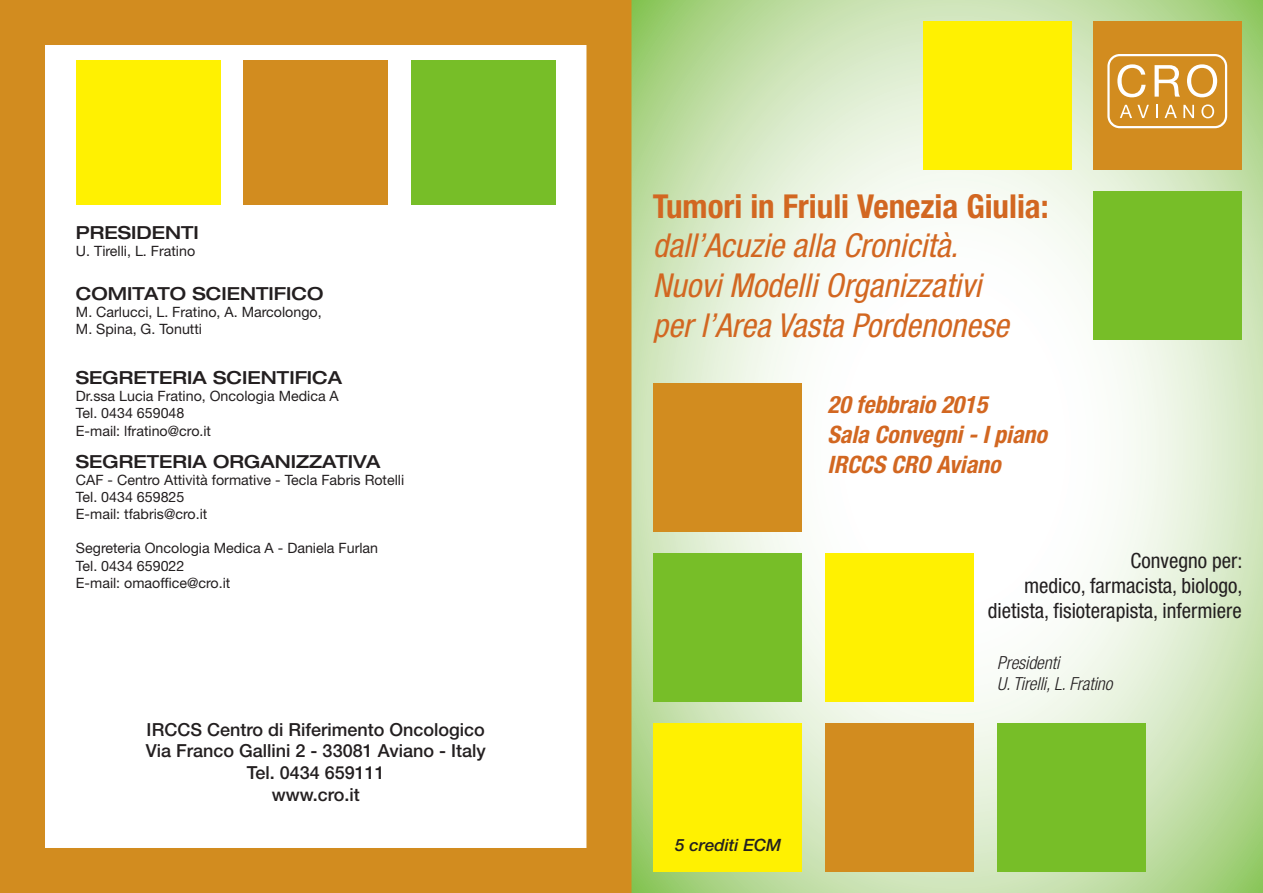
<style>
.page{position:relative;width:1263px;height:893px;background:#fff}
.page>*{position:absolute;margin:0;border:0;box-sizing:border-box;transform-origin:0 0}
.t1{font:italic condensed 33px/39.6px "Helvetica Neue LT Std";color:#d26721}
.t2{font:700 condensed 33px "Helvetica Neue LT Std";color:#d26721}
.t3{font:italic 700 condensed 24px "Helvetica Neue LT Std";color:#d26721}
.t4{font:condensed 21px/25.2px "Helvetica Neue LT Std";color:#231f20;text-align:right}
.t5{font:500 18px "Helvetica Neue LT Std";color:#231f20}
.t6{font:500 expanded 18px "Helvetica Neue LT Std";color:#231f20}
.t7{font:italic 300 condensed 18px "Helvetica Neue LT Std";letter-spacing:-.005em;color:#231f20}
.t8{font:italic 500 16.95px "Helvetica Neue LT Std";color:#231f20}
.t9{font:14.25px/17.1px "Helvetica Neue LT Std";color:#231f20}
</style>
<div class="page">
<svg style="left:631px;top:0;width:632px;height:893px"></svg>
<div style="left:1093px;top:21px;width:149px;height:149px;background:#d28c1f"></div>
<div style="left:923px;top:21px;width:148px;height:149px;background:#fff101"></div>
<div style="left:1093px;top:191px;width:149px;height:149px;background:#77be28"></div>
<div style="left:825px;top:553px;width:149px;height:149px;background:#fff101"></div>
<div style="left:653px;top:553px;width:148px;height:149px;background:#77be28"></div>
<div style="left:825px;top:723px;width:149px;height:149px;background:#d28c1f"></div>
<div style="left:653px;top:723px;width:148px;height:149px;background:#fff101"></div>
<div style="left:997px;top:723px;width:149px;height:149px;background:#77be28"></div>
<div style="left:653px;top:383px;width:148px;height:148px;background:#d28c1f"></div>
<div style="left:0;top:0;width:631px;height:893px;border:45px solid #d28c1f"></div>
<svg style="left:1107px;top:54px;width:120px;height:74px"></svg>
<div style="left:243px;top:61px;width:145px;height:144px;background:#d28c1f"></div>
<div style="left:76px;top:61px;width:145px;height:144px;background:#fff101"></div>
<div style="left:411px;top:61px;width:144px;height:144px;background:#77be28"></div>
<p class="t6" style="left:76px;top:222px;width:125px">PRESIDENTI</p>
<p class="t9" style="left:76px;top:243px;width:121px">U. Tirelli, L. Fratino</p>
<p class="t6" style="left:76px;top:282px;width:249px">COMITATO SCIENTIFICO</p>
<p class="t9" style="left:76px;top:303px;width:247px">M. Carlucci, L. Fratino, A. Marcolongo,<br>M. Spina, G. Tonutti</p>
<p class="t6" style="left:76px;top:367px;width:268px">SEGRETERIA SCIENTIFICA</p>
<p class="t9" style="left:76px;top:387px;width:264px">Dr.ssa Lucia Fratino, Oncologia Medica A</p>
<p class="t9" style="left:76px;top:405px;width:110px">Tel. 0434 659048</p>
<p class="t9" style="left:76px;top:422px;width:137px">E-mail: lfratino@cro.it</p>
<p class="t6" style="left:76px;top:450px;width:306px">SEGRETERIA ORGANIZZATIVA</p>
<p class="t9" style="left:76px;top:471px;width:330px">CAF - Centro Attività formative - Tecla Fabris Rotelli<br>Tel. 0434 659825</p>
<p class="t9" style="left:76px;top:505px;width:133px">E-mail: tfabris@cro.it</p>
<p class="t9" style="left:76px;top:540px;width:304px">Segreteria Oncologia Medica A - Daniela Furlan</p>
<p class="t9" style="left:76px;top:557px;width:110px">Tel. 0434 659022</p>
<p class="t9" style="left:76px;top:574px;width:156px">E-mail: omaoffice@cro.it</p>
<p class="t5" style="left:147px;top:719px;width:340px">IRCCS Centro di Riferimento Oncologico</p>
<p class="t5" style="left:146px;top:740px;width:342px">Via Franco Gallini 2 - 33081 Aviano - Italy</p>
<p class="t5" style="left:247px;top:762px;width:140px">Tel. 0434 659111</p>
<p class="t5" style="left:272px;top:783px;width:90px">www.cro.it</p>
<p class="t2" style="left:653px;top:186px;width:397px">Tumori in Friuli Venezia Giulia:</p>
<p class="t1" style="left:653px;top:227px;width:307px">dall’Acuzie alla Cronicità.</p>
<p class="t1" style="left:653px;top:266px;width:357px">Nuovi Modelli Organizzativi per l’Area Vasta Pordenonese</p>
<p class="t3" style="left:827px;top:390px;width:161px">20 febbraio 2015</p>
<p class="t3" style="left:827px;top:420px;width:221px">Sala Convegni - I piano</p>
<p class="t3" style="left:827px;top:450px;width:175px">IRCCS CRO Aviano</p>
<p class="t4" style="left:988px;top:548px;width:256px">Convegno per:<br>medico, farmacista, biologo, dietista, fisioterapista, infermiere</p>
<p class="t8" style="left:675px;top:835px;width:108px">5 crediti ECM</p>
<p class="t7" style="left:997px;top:652px;width:64px">Presidenti</p>
<p class="t7" style="left:997px;top:674px;width:117px">U. Tirelli, L. Fratino</p>
</div>
